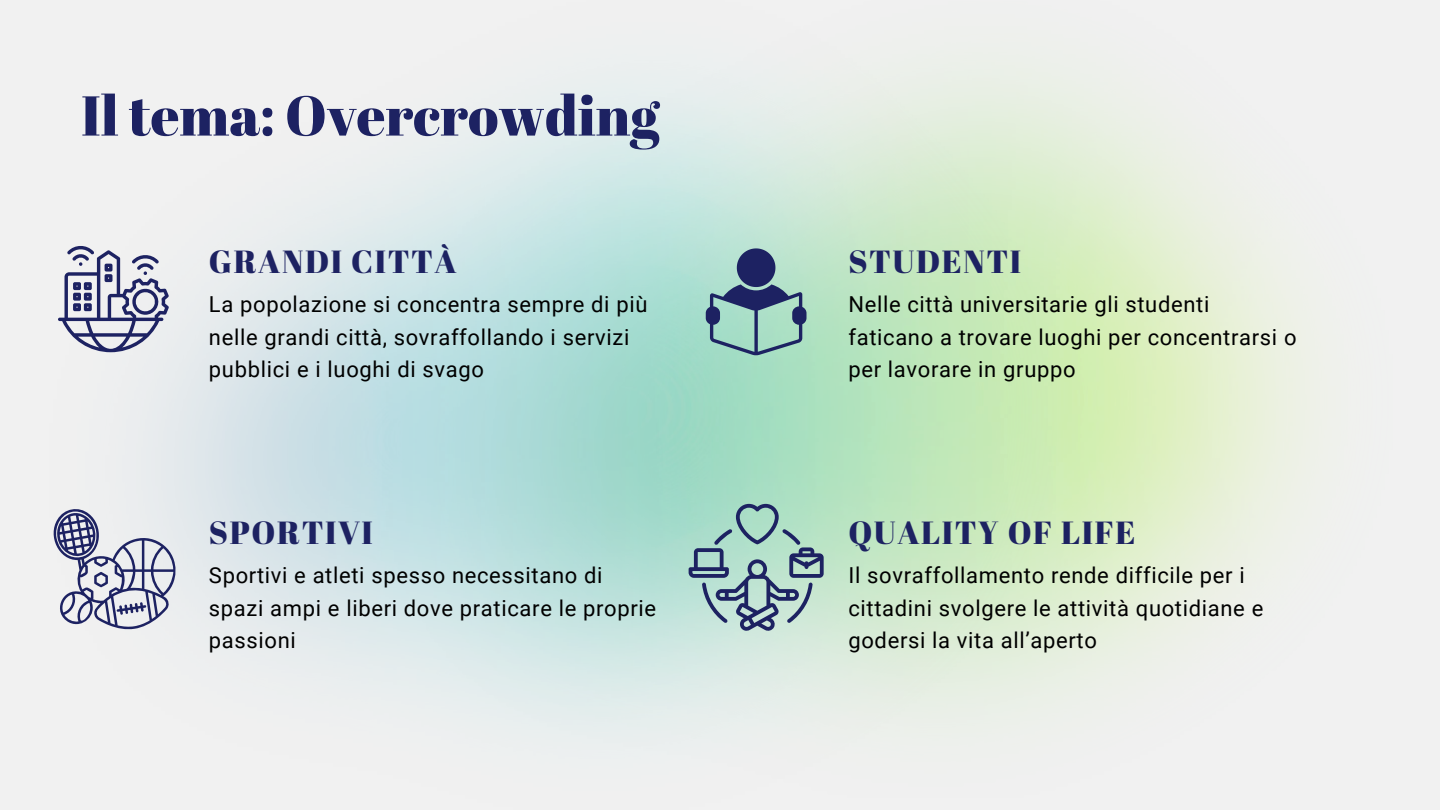
<style>
.page{position:relative;width:1440px;height:810px;background:#fff}
.page>*{position:absolute;margin:0;border:0;box-sizing:border-box;transform-origin:0 0}
.t1{font:56px "Abril Fatface";color:#1d2262}
.t2{font:32px "Abril Fatface";letter-spacing:.05em;color:#1d2262}
.t3{font:22px/32.2px "Roboto";letter-spacing:.03em;color:#000}
</style>
<div class="page">
<svg style="left:58px;top:244px;width:111px;height:108px"></svg>
<svg style="left:706px;top:248px;width:101px;height:107px;background:#80a3a8"></svg>
<svg style="left:47px;top:505px;width:133px;height:125px"></svg>
<svg style="left:689px;top:504px;width:135px;height:127px;background:#98bab7"></svg>
<h1 class="t1" style="left:81px;top:76px;width:580px">Il tema: Overcrowding</h1>
<h2 class="t2" style="left:209px;top:239px;width:249px">GRANDI CITTÀ</h2>
<p class="t3" style="left:209px;top:289px;width:440px">La popolazione si concentra sempre di più nelle grandi città, sovraffollando i servizi pubblici e i luoghi di svago</p>
<h2 class="t2" style="left:209px;top:510px;width:165px">SPORTIVI</h2>
<p class="t3" style="left:209px;top:560px;width:449px">Sportivi e atleti spesso necessitano di spazi ampi e liberi dove praticare le proprie passioni</p>
<h2 class="t2" style="left:848px;top:239px;width:174px">STUDENTI</h2>
<p class="t3" style="left:848px;top:289px;width:450px">Nelle città universitarie gli studenti faticano a trovare luoghi per concentrarsi o per lavorare in gruppo</p>
<h2 class="t2" style="left:848px;top:510px;width:288px">QUALITY OF LIFE</h2>
<p class="t3" style="left:848px;top:560px;width:416px">Il sovraffollamento rende difficile per i cittadini svolgere le attività quotidiane e godersi la vita all’aperto</p>
</div>
